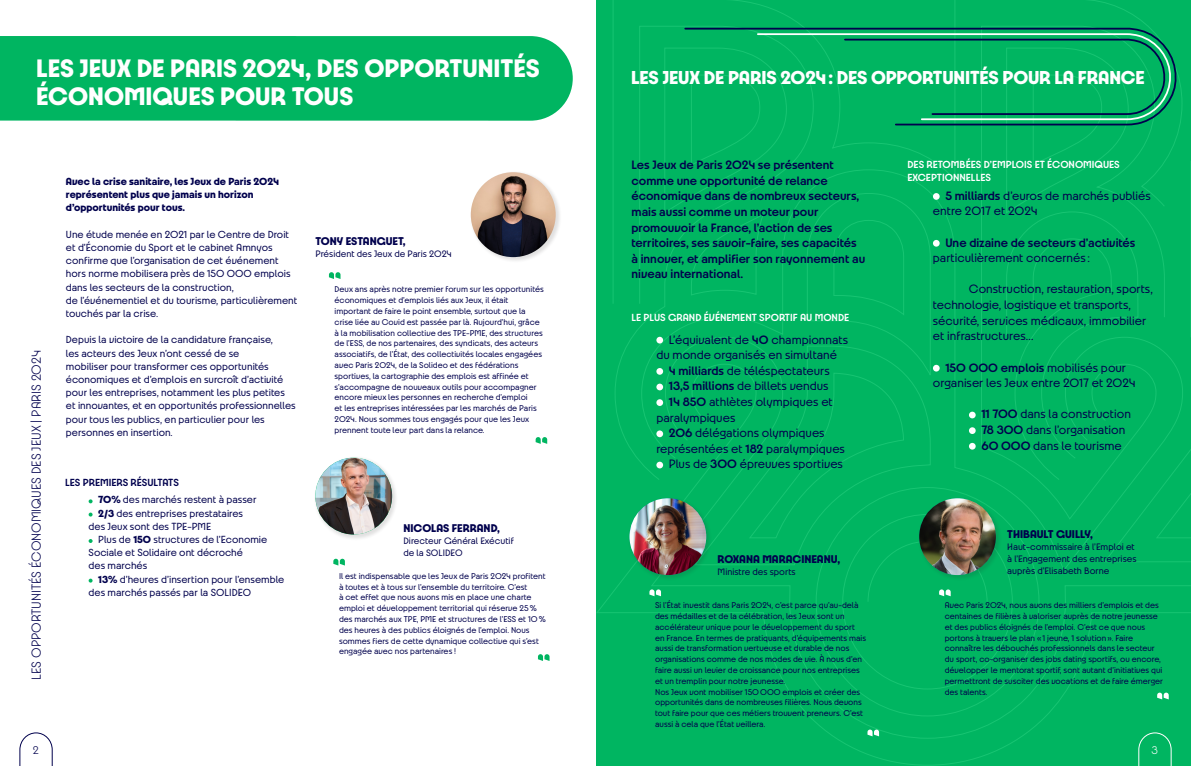
<style>
.page{position:relative;width:1191px;height:766px;background:#fff}
.page>*{position:absolute;margin:0;border:0;box-sizing:border-box;transform-origin:0 0}
.t1{font:700 27px/28px "Paris 2024";color:#fff}
.t2{font:700 20px "Paris 2024";letter-spacing:-.01em;color:#fff}
.t3{font:300 14px "Paris 2024";color:#00004d}
.t4{font:13px/15.6px "Paris 2024";color:#00004d}
.t5{font:600 13px/15.6px "Paris 2024";color:#00004d}
.t6{font:700 12px "Paris 2024";color:#00004d}
.t7{font:300 12px "Paris 2024";color:#00004d}
.t8{font:300 12px "Paris 2024";color:#fff}
.t9{font:11px/13.2px "Paris 2024";color:#00004d}
.t10{font:700 11px/13.2px "Paris 2024";color:#00004d}
.t11{font:600 11px/13.2px "Paris 2024";color:#fff}
.t12{font:600 11px "Paris 2024";color:#00004d}
.t13{font:10px/12px "Paris 2024";color:#00004d}
.t14{font:9px/10.8px "Paris 2024";color:#00004d}
.s1{font-weight:700}
.s2{font-weight:600}
.s3{font-weight:400}
</style>
<div class="page">
<svg style="left:19px;top:732px;width:34px;height:33px"></svg>
<div style="left:0;top:36px;width:573px;height:85px;background:#00b561"></div>
<div style="left:469px;top:170px;width:93px;height:93px;background:#231f20;opacity:.14"></div>
<img style="left:471px;top:172px;width:85px;height:85px;border-radius:42px">
<svg style="left:89px;top:499px;width:4px;height:4px"></svg>
<svg style="left:89px;top:512px;width:4px;height:4px"></svg>
<svg style="left:89px;top:539px;width:4px;height:4px"></svg>
<svg style="left:89px;top:578px;width:4px;height:4px"></svg>
<svg style="left:329px;top:272px;width:11px;height:7px"></svg>
<svg style="left:535px;top:437px;width:12px;height:7px"></svg>
<svg style="left:333px;top:558px;width:12px;height:7px"></svg>
<div style="left:596px;top:0;width:595px;height:765px;background:#00b561"></div>
<svg style="left:538px;top:654px;width:11px;height:6px"></svg>
<div style="left:656px;top:337px;width:7px;height:6px;background:#fff;border-radius:50%"></div>
<div style="left:656px;top:368px;width:7px;height:6px;background:#fff;border-radius:50%"></div>
<div style="left:656px;top:383px;width:7px;height:7px;background:#fff;border-radius:50%"></div>
<div style="left:656px;top:399px;width:7px;height:7px;background:#fff;border-radius:50%"></div>
<div style="left:656px;top:430px;width:7px;height:7px;background:#fff;border-radius:50%"></div>
<div style="left:656px;top:461px;width:7px;height:7px;background:#fff;border-radius:50%"></div>
<div style="left:313px;top:455px;width:85px;height:85px;background:#231f20;opacity:.14"></div>
<img style="left:315px;top:457px;width:77px;height:77px;border-radius:38px">
<svg style="left:683px;top:27px;width:493px;height:99px;background:#07ae64"></svg>
<svg style="left:649px;top:589px;width:12px;height:7px"></svg>
<svg style="left:939px;top:589px;width:11px;height:7px"></svg>
<div style="left:627px;top:496px;width:85px;height:85px;background:#231f20;opacity:.14"></div>
<img style="left:629px;top:498px;width:77px;height:77px;border-radius:38px">
<div style="left:917px;top:496px;width:85px;height:85px;background:#231f20;opacity:.14"></div>
<img style="left:919px;top:498px;width:77px;height:77px;border-radius:38px">
<svg style="left:867px;top:729px;width:12px;height:7px"></svg>
<svg style="left:1157px;top:692px;width:11px;height:7px"></svg>
<div style="left:933px;top:193px;width:6px;height:7px;background:#fff;border-radius:50%"></div>
<svg style="left:933px;top:240px;width:6px;height:6px"></svg>
<svg style="left:933px;top:365px;width:6px;height:6px"></svg>
<div style="left:969px;top:411px;width:6px;height:7px;background:#fff;border-radius:50%"></div>
<div style="left:969px;top:427px;width:6px;height:7px;background:#fff;border-radius:50%"></div>
<svg style="left:969px;top:443px;width:6px;height:6px"></svg>
<svg style="left:1138px;top:732px;width:33px;height:33px"></svg>
<p class="t1" style="left:36px;top:53px;width:505px">LES JEUX DE PARIS 2024, DES OPPORTUNITÉS<br>ÉCONOMIQUES POUR TOUS</p>
<h3 class="t3" style="left:28px;top:679px;width:331px;rotate:-90deg">LES OPPORTUNITÉS ÉCONOMIQUES DES JEUX | PARIS 2024</h3>
<p class="t10" style="left:66px;top:174px;width:215px">Avec la crise sanitaire, les Jeux de Paris 2024 représentent plus que jamais un horizon d’opportunités pour tous.</p>
<p class="t9" style="left:66px;top:227px;width:233px">Une étude menée en 2021 par le Centre de Droit et d’Économie du Sport et le cabinet Amnyos confirme que l’organisation de cet événement hors norme mobilisera près de 150 000 emplois dans les secteurs de la construction,<br>de l’événementiel et du tourisme, particulièrement touchés par la crise.</p>
<p class="t9" style="left:66px;top:333px;width:231px">Depuis la victoire de la candidature française,<br>les acteurs des Jeux n’ont cessé de se<br>mobiliser pour transformer ces opportunités économiques et d’emplois en surcroît d’activité pour les entreprises, notamment les plus petites et innovantes, et en opportunités professionnelles pour tous les publics, en particulier pour les personnes en insertion.</p>
<p class="t12" style="left:65px;top:475px;width:115px">LES PREMIERS RÉSULTATS</p>
<p class="t9" style="left:98px;top:492px;width:160px"><span class="s1">70%</span> des marchés restent à passer</p>
<p class="t9" style="left:89px;top:506px;width:156px;text-indent:10px"><span class="s1">2/3</span> des entreprises prestataires des Jeux sont des TPE-PME</p>
<p class="t9" style="left:89px;top:532px;width:180px;text-indent:10px">Plus de <span class="s1">150</span> structures de l’Economie<br>Sociale et Solidaire ont décroché<br>des marchés</p>
<p class="t9" style="left:89px;top:572px;width:197px;text-indent:10px"><span class="s1">13%</span> d’heures d’insertion pour l’ensemble des marchés passés par la SOLIDEO</p>
<p class="t6" style="left:315px;top:233px;width:92px">TONY ESTANGUET,</p>
<p class="t13" style="left:315px;top:247px;width:138px">Président des Jeux de Paris 2024</p>
<p class="t14" style="left:334px;top:283px;width:211px">Deux ans après notre premier forum sur les opportunités économiques et d’emplois liés aux Jeux, il était important de faire le point ensemble, surtout que la crise liée au Covid est passée par là. Aujourd’hui, grâce à la mobilisation collective des TPE-PME, des structures de l’ESS, de nos partenaires, des syndicats, des acteurs associatifs, de l’État, des collectivités locales engagées avec Paris 2024, de la Solideo et des fédérations sportives, la cartographie des emplois est affinée et s’accompagne de nouveaux outils pour accompagner encore mieux les personnes en recherche d’emploi<br>et les entreprises intéressées par les marchés de Paris 2024. Nous sommes tous engagés pour que les Jeux prennent toute leur part dans la relance.</p>
<p class="t6" style="left:403px;top:520px;width:98px">NICOLAS FERRAND,</p>
<p class="t13" style="left:403px;top:534px;width:112px">Directeur Général Exécutif de la SOLIDEO</p>
<p class="t14" style="left:339px;top:570px;width:208px">Il est indispensable que les Jeux de Paris 2024 profitent à toutes et à tous sur l’ensemble du territoire. C’est<br>à cet effet que nous avons mis en place une charte emploi et développement territorial qui réserve 25% des marchés aux TPE, PME et structures de l’ESS et 10% des heures à des publics éloignés de l’emploi. Nous sommes fiers de cette dynamique collective qui s’est engagée avec nos partenaires !</p>
<h3 class="t7" style="left:33px;top:743px;width:7px">2</h3>
<p class="t2" style="left:631px;top:64px;width:515px">LES JEUX DE PARIS 2024: DES OPPORTUNITÉS POUR LA FRANCE</p>
<p class="t5" style="left:631px;top:157px;width:235px">Les Jeux de Paris 2024 se présentent comme une opportunité de relance économique dans de nombreux secteurs, mais aussi comme un moteur pour promouvoir la France, l’action de ses territoires, ses savoir-faire, ses capacités à innover, et amplifier son rayonnement au niveau international.</p>
<p class="t11" style="left:631px;top:310px;width:219px">LE PLUS GRAND ÉVÉNEMENT SPORTIF AU MONDE</p>
<p class="t4" style="left:669px;top:331px;width:181px">L’équivalent de <span class="s2">40</span> championnats</p>
<p class="t4" style="left:656px;top:346px;width:182px">du monde organisés en simultané</p>
<p class="t4" style="left:669px;top:362px;width:163px"><span class="s2">4 milliards</span> de téléspectateurs</p>
<p class="t4" style="left:669px;top:378px;width:161px"><span class="s2">13,5 millions</span> de billets vendus</p>
<p class="t4" style="left:656px;top:393px;width:178px;text-indent:12px"><span class="s2">14 850</span> athlètes olympiques et paralympiques</p>
<p class="t4" style="left:656px;top:424px;width:190px;text-indent:12px"><span class="s2">206</span> délégations olympiques représentées et <span class="s2">182</span> paralympiques</p>
<p class="t4" style="left:669px;top:456px;width:176px">Plus de <span class="s2">300</span> épreuves sportives</p>
<p class="t6" style="left:717px;top:551px;width:124px">ROXANA MARACINEANU,</p>
<p class="t13" style="left:717px;top:565px;width:80px">Ministre des sports</p>
<p class="t14" style="left:655px;top:599px;width:212px">Si l’État investit dans Paris 2024, c’est parce qu’au-delà des médailles et de la célébration, les Jeux sont un accélérateur unique pour le développement du sport en France. En termes de pratiquants, d’équipements mais aussi de transformation vertueuse et durable de nos organisations comme de nos modes de vie. À nous d’en faire aussi un levier de croissance pour nos entreprises et un tremplin pour notre jeunesse.<br>Nos Jeux vont mobiliser 150000 emplois et créer des opportunités dans de nombreuses filières. Nous devons</p>
<p class="t14" style="left:655px;top:707px;width:209px">tout faire pour que ces métiers trouvent preneurs. C’est aussi à cela que l’État veillera.</p>
<p class="t11" style="left:907px;top:157px;width:214px">DES RETOMBÉES D’EMPLOIS ET ÉCONOMIQUES<br>EXCEPTIONNELLES</p>
<p class="t4" style="left:933px;top:187px;width:219px;text-indent:12px"><span class="s2">5 milliards</span> d’euros de marchés publiés entre 2017 et 2024</p>
<p class="t5" style="left:933px;top:234px;width:204px;text-indent:12px">Une dizaine de secteurs d’activités <span class="s3">particulièrement concernés :</span></p>
<p class="t4" style="left:933px;top:281px;width:221px;text-indent:36px">Construction, restauration, sports, technologie, logistique et transports, sécurité, services médicaux, immobilier et infrastructures…</p>
<p class="t4" style="left:933px;top:359px;width:204px;text-align:center"><span class="s2">150 000 emplois</span> mobilisés pour organiser les Jeux entre 2017 et 2024</p>
<p class="t4" style="left:981px;top:406px;width:151px"><span class="s2">11 700</span> dans la construction</p>
<p class="t4" style="left:981px;top:421px;width:145px"><span class="s2">78 300</span> dans l’organisation</p>
<p class="t4" style="left:981px;top:437px;width:142px"><span class="s2">60 000</span> dans le tourisme</p>
<p class="t6" style="left:1007px;top:526px;width:87px">THIBAULT GUILLY,</p>
<p class="t13" style="left:1007px;top:540px;width:131px">Haut-commissaire à l’Emploi et à l’Engagement des entreprises auprès d’Elisabeth Borne</p>
<p class="t14" style="left:944px;top:599px;width:220px">Avec Paris 2024, nous avons des milliers d’emplois et des centaines de filières à valoriser auprès de notre jeunesse et des publics éloignés de l’emploi. C’est ce que nous portons à travers le plan « 1 jeune, 1 solution». Faire connaître les débouchés professionnels dans le secteur du sport, co-organiser des jobs dating sportifs, ou encore, développer le mentorat sportif, sont autant d’initiatives qui permettront de susciter des vocations et de faire émerger des talents.</p>
<p class="t8" style="left:1151px;top:743px;width:8px">3</p>
</div>
